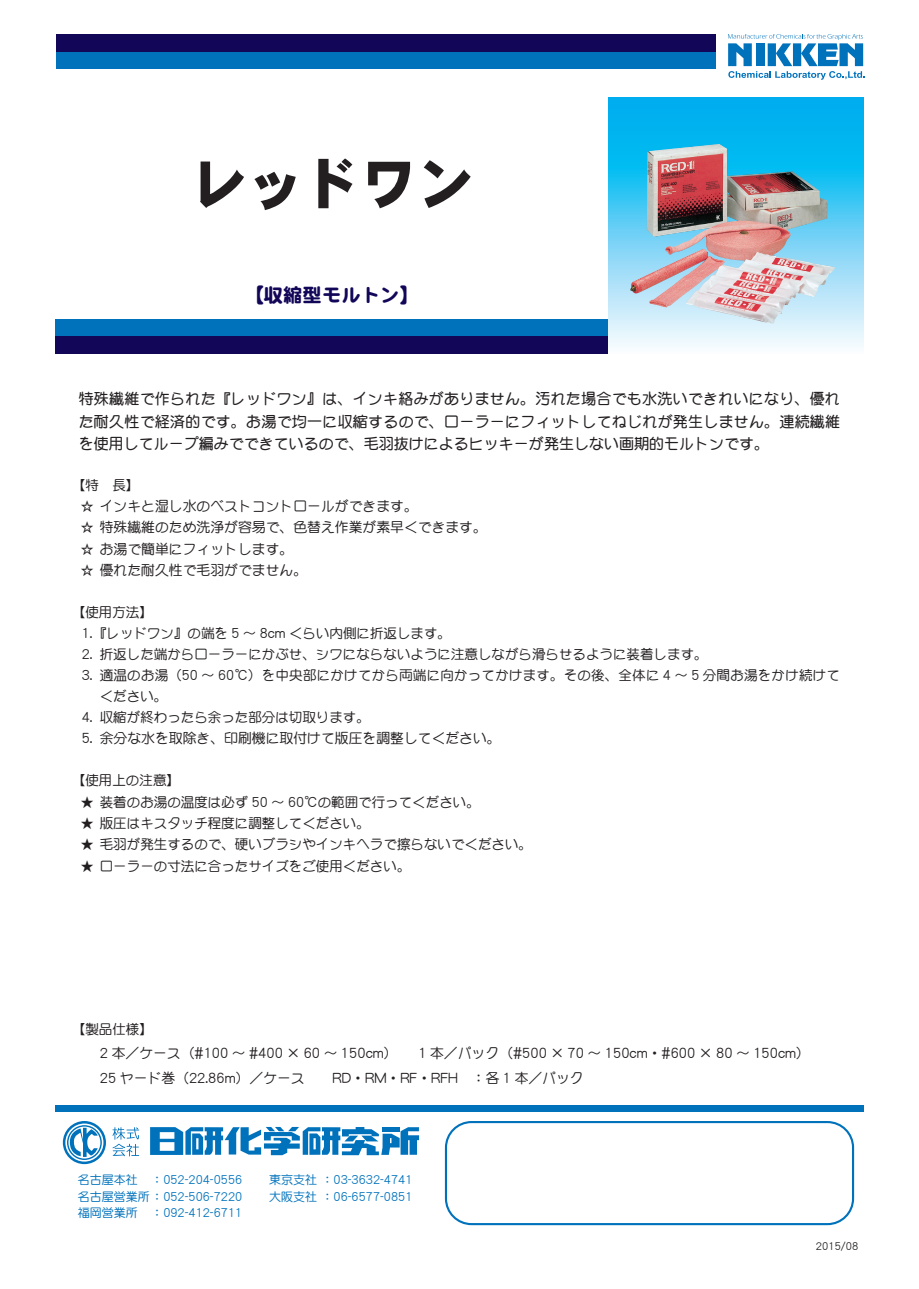
<style>
.page{position:relative;width:919px;height:1289px;background:#fff}
.page>*{position:absolute;margin:0;border:0;box-sizing:border-box;transform-origin:0 0}
.t1{font:57px "DFPHS Gothic CID W9";color:#231f20}
.t2{font:19.5px "DF Maru Gothic SB MP RKSJ H";color:#110658}
.t3{font:15px/22.5px "DF Maru Gothic Bd MP RKSJ H";color:#231f20;text-align:justify}
.t4{font:13.8px "DF Maru Gothic Md MP RKSJ H";color:#231f20}
.t5{font:13.5px "DF Maru Gothic Md MP RKSJ H";color:#231f20}
.t6{font:12px "DF Maru Gothic Md MP RKSJ H";color:#0072bc}
.t7{font:10.5px "DF Maru Gothic Md MP RKSJ H";color:#231f20}
.s1{font-size:13.5px}
</style>
<div class="page">
<svg style="left:728px;top:34px;width:136px;height:46px"></svg>
<div style="left:445px;top:1120px;width:409px;height:105px;border:2px solid #0072bc;border-radius:26px"></div>
<div style="left:55px;top:1105px;width:808px;height:7px;background:#0072bc"></div>
<div style="left:56px;top:51px;width:660px;height:17px;background:#0072bc"></div>
<div style="left:55px;top:319px;width:553px;height:17px;background:#0072bc"></div>
<div style="left:56px;top:34px;width:660px;height:17px;background:#110658"></div>
<div style="left:55px;top:336px;width:553px;height:17px;background:#110658"></div>
<svg style="left:63px;top:1121px;width:43px;height:43px"></svg>
<svg style="left:150px;top:1126px;width:269px;height:29px"></svg>
<svg style="left:112px;top:1127px;width:27px;height:29px"></svg>
<svg style="left:608px;top:98px;width:255px;height:249px;background:#55cbf3"></svg>
<img style="left:629px;top:151px;width:201px;height:173px">
<p class="t1" style="left:189px;top:153px;width:287px">レッドワン</p>
<p class="t2" style="left:244px;top:285px;width:177px">【収縮型モルトン【</p>
<p class="t3" style="left:79px;top:387px;width:763px">特殊繊維で作られた『レッドワン』は、インキ絡みがありません。汚れた場合でも水洗いできれいになり、優れた耐久性で経済的です。お湯で均一に収縮するので、ローラーにフィットしてねじれが発生しません。連続繊維を使用してループ編みでできているので、毛羽抜けによるヒッキーが発生しない画期的モルトンです。</p>
<p class="t5" style="left:72px;top:478px;width:69px">【特　長【</p>
<p class="t4" style="left:80px;top:499px;width:339px"><span class="s1">☆</span> インキと湿し水のベストコントロールができます。</p>
<p class="t4" style="left:80px;top:520px;width:408px"><span class="s1">☆</span> 特殊繊維のため洗浄が容易で、色替え作業が素早くできます。</p>
<p class="t4" style="left:80px;top:542px;width:214px"><span class="s1">☆</span> お湯で簡単にフィットします。</p>
<p class="t4" style="left:80px;top:563px;width:228px"><span class="s1">☆</span> 優れた耐久性で毛羽がでません。</p>
<p class="t5" style="left:72px;top:605px;width:83px">【使用方法【</p>
<p class="t5" style="left:82px;top:626px;width:371px">1.『レッドワン』の端を 5 〜 8cm くらい内側に折返します。</p>
<p class="t5" style="left:100px;top:647px;width:609px">折返した端からローラーにかぶせ、シワにならないように注意しながら滑らせるように装着します。</p>
<p class="t5" style="left:82px;top:647px;width:12px">2.</p>
<p class="t5" style="left:82px;top:668px;width:12px">3.</p>
<p class="t5" style="left:82px;top:710px;width:12px">4.</p>
<p class="t5" style="left:100px;top:668px;width:741px">適温のお湯（50 〜 60℃）を中央部にかけてから両端に向かってかけます。その後、全体に 4 〜 5 分間お湯をかけ続けて</p>
<p class="t5" style="left:100px;top:690px;width:69px">ください。</p>
<p class="t5" style="left:100px;top:710px;width:271px">収縮が終わったら余った部分は切取ります。</p>
<p class="t4" style="left:100px;top:731px;width:402px">余分な水を取除き、印刷機に取付けて版圧を調整してください。</p>
<p class="t4" style="left:82px;top:731px;width:12px">5.</p>
<p class="t5" style="left:72px;top:773px;width:110px">【使用上の注意【</p>
<p class="t5" style="left:80px;top:795px;width:401px">★ 装着のお湯の温度は必ず 50 〜 60℃の範囲で行ってください。</p>
<p class="t5" style="left:80px;top:816px;width:291px">★ 版圧はキスタッチ程度に調整してください。</p>
<p class="t5" style="left:80px;top:837px;width:453px">★ 毛羽が発生するので、硬いブラシやインキヘラで擦らないでください。</p>
<p class="t5" style="left:80px;top:859px;width:331px">★ ローラーの寸法に合ったサイズをご使用ください。</p>
<p class="t5" style="left:72px;top:1022px;width:83px">【製品仕様【</p>
<p class="t4" style="left:100px;top:1046px;width:711px">2 本／ケース（#100 〜 #400 × 60 〜 150cm）　　1 本／パック（#500 × 70 〜 150cm・#600 × 80 〜 150cm(</p>
<p class="t4" style="left:100px;top:1070px;width:485px">25 ヤード巻（22.86m）／ケース　　RD・RM・RF・RFH　：各 1 本／パック</p>
<p class="t6" style="left:78px;top:1174px;width:61px">名古屋本社</p>
<p class="t6" style="left:151px;top:1174px;width:92px">：052-204-0556</p>
<p class="t6" style="left:269px;top:1174px;width:145px">東京支社：03-3632-4741</p>
<p class="t6" style="left:78px;top:1190px;width:166px">名古屋営業所：052-506-7220</p>
<p class="t6" style="left:151px;top:1206px;width:92px">：092-412-6711</p>
<p class="t6" style="left:78px;top:1206px;width:61px">福岡営業所</p>
<p class="t6" style="left:269px;top:1190px;width:145px">大阪支社：06-6577-0851</p>
<p class="t7" style="left:815px;top:1241px;width:44px">2015/08</p>
</div>
